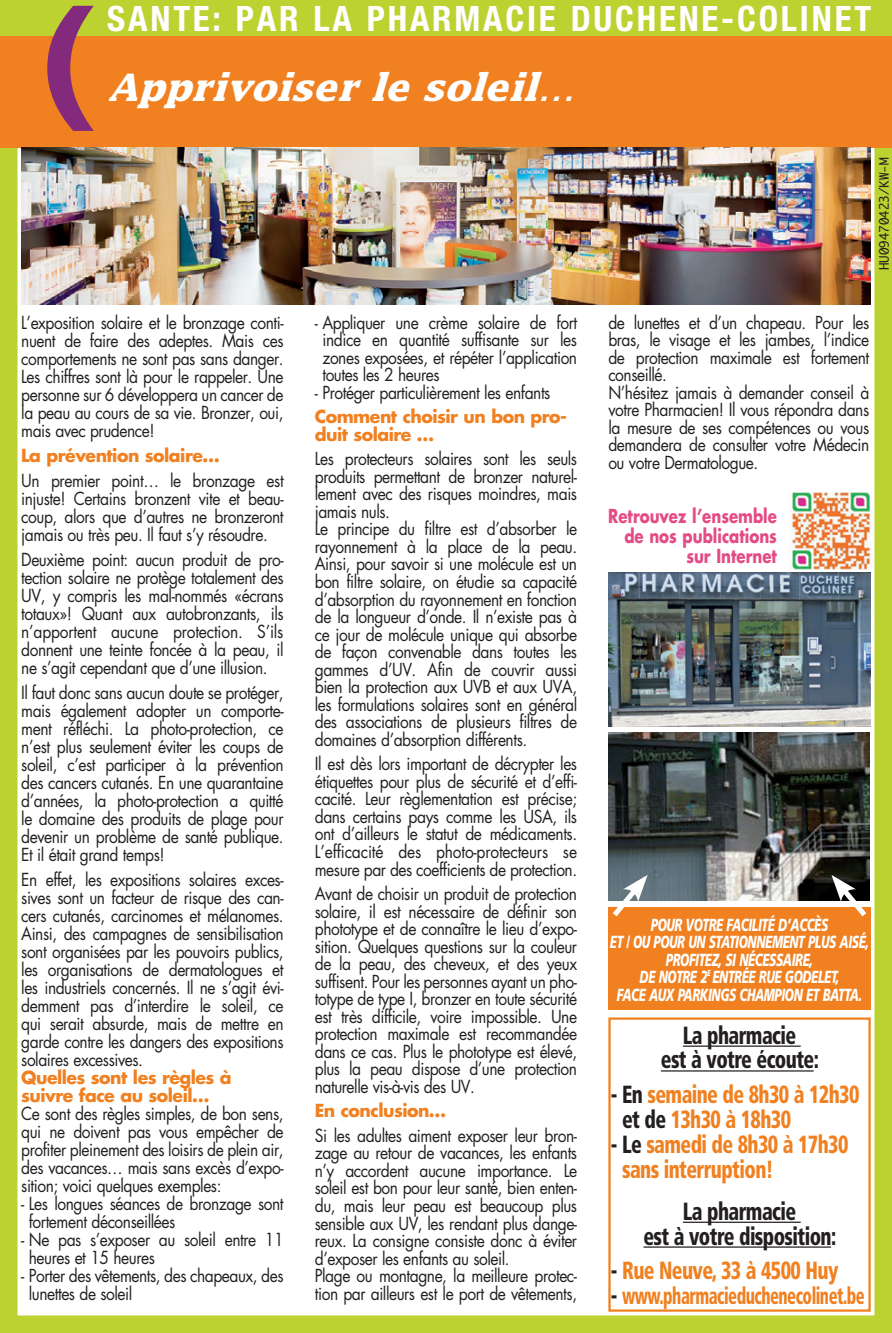
<style>
.page{position:relative;width:892px;height:1333px;background:#fff}
.page>*{position:absolute;margin:0;border:0;box-sizing:border-box;transform-origin:0 0}
.t1{font:700 139.5px "Frutiger";color:#832a7c;scale:1.16 1}
.t2{font:italic 700 37.5px "Lucida";color:#fff}
.t3{font:700 condensed 35px "Helvetica Neue";letter-spacing:.08em;color:#fff}
.t4{font:900 condensed 24.75px/24.8px "Frutiger";letter-spacing:-.03em;color:#f08020;scale:.81 1}
.t5{font:900 condensed 24.75px/24.8px "Frutiger";letter-spacing:-.03em;color:#231f20;text-align:center;scale:.81 1}
.t6{font:900 condensed 23.5px "Frutiger";letter-spacing:-.03em;color:#f08020;scale:.71 1}
.t7{font:700 18.75px/20px "Futura";color:#e34b84;text-align:right;scale:.8 1}
.t8{font:17.5px/17.5px "Futura";letter-spacing:-.03em;color:#231f20;text-align:justify;scale:.89 1}
.t9{font:italic 900 17.5px/17.5px "Frutiger";letter-spacing:-.03em;color:#fff;text-align:center;scale:.67 1}
.t10{font:700 17.5px/18px "Futura";letter-spacing:-.03em;color:#f08020}
.t11{font:12.5px "Monaco";color:#231f20}
.s1{color:#231f20}
.s2{font-size:24.75px;color:#231f20}
</style>
<div class="page">
<div style="left:0;top:0;width:891px;height:1332px;border:18px solid #bcd230"></div>
<div style="left:0;top:29px;width:891px;height:118px;background:#f08020"></div>
<div style="left:0;top:0;width:891px;height:35px;background:#bcd230"></div>
<img style="left:608px;top:573px;width:262px;height:153px">
<img style="left:609px;top:732px;width:260px;height:168px">
<div style="left:608px;top:907px;width:262px;height:103px;background:#f08020"></div>
<svg style="left:831px;top:874px;width:40px;height:47px"></svg>
<svg style="left:608px;top:874px;width:39px;height:43px"></svg>
<img style="left:21px;top:147px;width:849px;height:158px">
<hr style="left:683px;top:1045px;width:117px;height:1px;background:#231f20">
<hr style="left:661px;top:1070px;width:152px;height:1px;background:#231f20">
<hr style="left:683px;top:1221px;width:117px;height:1px;background:#231f20">
<hr style="left:643px;top:1246px;width:188px;height:1px;background:#231f20">
<div style="left:608px;top:1017px;width:262px;height:294px;border:2px solid #f08020"></div>
<img style="left:790px;top:493px;width:83px;height:76px">
<h1 class="t1" style="left:41px;top:-19px;width:48px">(</h1>
<h3 class="t3" style="left:107px;top:-3px;width:765px">SANTE: PAR LA PHARMACIE DUCHENE-COLINET</h3>
<h2 class="t2" style="left:107px;top:64px;width:481px">Apprivoiserle soleil…</h2>
<p class="t11" style="left:873px;top:270px;width:114px;rotate:-90deg">HU09470423/KW-M</p>
<p class="t8" style="left:21px;top:313px;width:296px">L’exposition solaire et le bronzage conti&shy;nuent de faire des adeptes. Mais ces comportements ne sont pas sans danger.<br>Les chiffres sont là pour le rappeler. Une personne sur 6 développera un cancer de la peau au cours de sa vie. Bronzer, oui, mais avec prudence!</p>
<p class="t10" style="left:21px;top:445px;width:200px">La prévention solaire…</p>
<p class="t8" style="left:21px;top:471px;width:296px">Un premier point… le bronzage est injuste! Certains bronzent vite et beau&shy;coup, alors que d’autres ne bronzeront jamais ou très peu. Il faut s’y résoudre.</p>
<p class="t8" style="left:21px;top:550px;width:296px">Deuxième point: aucun produit de pro&shy;tection solaire ne protège totalement des UV, y compris les mal-nommés «écrans totaux»! Quant aux autobronzants, ils n’apportent aucune protection. S’ils donnent une teinte foncée à la peau, il ne s’agit cependant que d’une illusion.</p>
<p class="t8" style="left:21px;top:683px;width:296px">Il faut donc sans aucun doute se protéger, mais également adopter un comporte&shy;ment réfléchi. La photo-protection, ce n’est plus seulement éviter les coups de soleil, c’est participer à la prévention des cancers cutanés. En une quarantaine d’années, la photo-protection a quitté le domaine des produits de plage pour devenir un problème de santé publique.<br>Et il était grand temps!</p>
<p class="t8" style="left:21px;top:870px;width:296px">En effet, les expositions solaires exces&shy;sives sont un facteur de risque des can&shy;cers cutanés, carcinomes et mélanomes.<br>Ainsi, des campagnes de sensibilisation sont organisées par les pouvoirs publics, les organisations de dermatologues et les industriels concernés. Il ne s’agit évi&shy;demment pas d’interdire le soleil, ce qui serait absurde, mais de mettre en garde contre les dangers des expositions solaires excessives.</p>
<p class="t10" style="left:21px;top:1067px;width:212px">Quelles sont les règles à suivre face au soleil…</p>
<p class="t8" style="left:21px;top:1103px;width:296px">Ce sont des règles simples, de bon sens, qui ne doivent pas vous empêcher de profiter pleinement des loisirs de plein air, des vacances… mais sans excès d’expo&shy;sition; voici quelques exemples:</p>
<p class="t8" style="left:29px;top:1193px;width:288px;text-indent:-8px">- Les longues séances de bronzage sont fortement déconseillées</p>
<p class="t8" style="left:29px;top:1229px;width:288px;text-indent:-8px">- Ne pas s’exposer au soleil entre 11 heures et 15 heures</p>
<p class="t8" style="left:29px;top:1265px;width:288px;text-indent:-8px">- Porter des vêtements, des chapeaux, des lunettes de soleil</p>
<p class="t8" style="left:322px;top:313px;width:288px;text-indent:-8px">- Appliquer une crème solaire de fort indice en quantité suffisante sur les zones exposées, et répéter l’application toutes les 2 heures</p>
<p class="t8" style="left:315px;top:383px;width:266px">- Protéger particulièrement les enfants</p>
<p class="t10" style="left:315px;top:407px;width:254px">Comment choisir un bon pro&shy;duit solaire …</p>
<p class="t8" style="left:315px;top:450px;width:296px;text-align:left">Les protecteurs solaires sont les seuls produits permettant de bronzer naturel&shy;lement avec des risques moindres, mais jamais nuls.<br>Le principe du filtre est d’absorber le rayonnement à la place de la peau.<br>Ainsi, pour savoir si une molécule est un bon filtre solaire, on étudie sa capacité d’absorption du rayonnement en fonction de la longueur d’onde. Il n’existe pas à ce jour de molécule unique qui absorbe de façon convenable dans toutes les gammes d’UV. Afin de couvrir aussi bien la protection aux UVB et aux UVA, les formulations solaires sont en général des associations de plusieurs filtres de domaines d’absorption différents.</p>
<p class="t8" style="left:315px;top:755px;width:296px">Il est dès lors important de décrypter les étiquettes pour plus de sécurité et d’effi&shy;cacité. Leur règlementation est précise; dans certains pays comme les USA, ils ont d’ailleurs le statut de médicaments.<br>L’efficacité des photo-protecteurs se mesure par des coefficients de protection.</p>
<p class="t8" style="left:315px;top:884px;width:296px">Avant de choisir un produit de protection solaire, il est nécessaire de définir son phototype et de connaître le lieu d’expo&shy;sition. Quelques questions sur la couleur de la peau, des cheveux, et des yeux suffisent. Pour les personnes ayant un pho&shy;totype de type I, bronzer en toute sécurité est très difficile, voire impossible. Une protection maximale est recommandée dans ce cas. Plus le phototype est élevé, plus la peau dispose d’une protection naturelle vis-à-vis des UV.</p>
<p class="t10" style="left:315px;top:1101px;width:133px">En conclusion…</p>
<p class="t8" style="left:315px;top:1126px;width:296px;text-align:left">Si les adultes aiment exposer leur bron&shy;zage au retour de vacances, les enfants n’y accordent aucune importance. Le soleil est bon pour leur santé, bien enten&shy;du, mais leur peau est beaucoup plus sensible aux UV, les rendant plus dange&shy;reux. La consigne consiste donc à éviter d’exposer les enfants au soleil.<br>Plage ou montagne, la meilleure protec&shy;tion par ailleurs est le port de vêtements,</p>
<p class="t8" style="left:608px;top:313px;width:295px;text-align:left">de lunettes et d’un chapeau. Pour les bras, le visage et les jambes, l’indice de protection maximale est fortement conseillé.<br>N’hésitez jamais à demander conseil à votre Pharmacien! Il vous répondra dans la mesure de ses compétences ou vous demandera de consulter votre Médecin ou votre Dermatologue.</p>
<p class="t7" style="left:608px;top:505px;width:212px">Retrouvez l’ensemble de nos publications sur Internet</p>
<p class="t9" style="left:610px;top:915px;width:388px">POUR VOTRE FACILITÉ D’ACCÈS<br>ET / OU POUR UN STATIONNEMENT PLUS AISÉ,<br>PROFITEZ, SI NÉCESSAIRE,<br>DE NOTRE 2<sup>E</sup> ENTRÉE RUE GODELET,<br>FACE AUX PARKINGS CHAMPION ET BATTA.</p>
<h3 class="t5" style="left:661px;top:1022px;width:196px">La pharmacie<br>est à votre écoute:</h3>
<h3 class="t4" style="left:622px;top:1082px;width:294px;text-indent:-11px"><span class="s1">- En</span> semaine de 8h30 à 12h30 <span class="s1">et de</span> 13h30 à 18h30</h3>
<h3 class="t4" style="left:622px;top:1131px;width:281px;text-indent:-11px"><span class="s1">- Le</span> samedi de 8h30 à 17h30 sans interruption!</h3>
<h3 class="t5" style="left:643px;top:1198px;width:239px">La pharmacie<br>est à votre disposition:</h3>
<h3 class="t4" style="left:611px;top:1258px;width:282px"><span class="s1">-</span> Rue Neuve, 33 à 4500 Huy</h3>
<h3 class="t6" style="left:611px;top:1281px;width:359px"><span class="s2">-</span> www.pharmacieduchenecolinet.be</h3>
</div>
